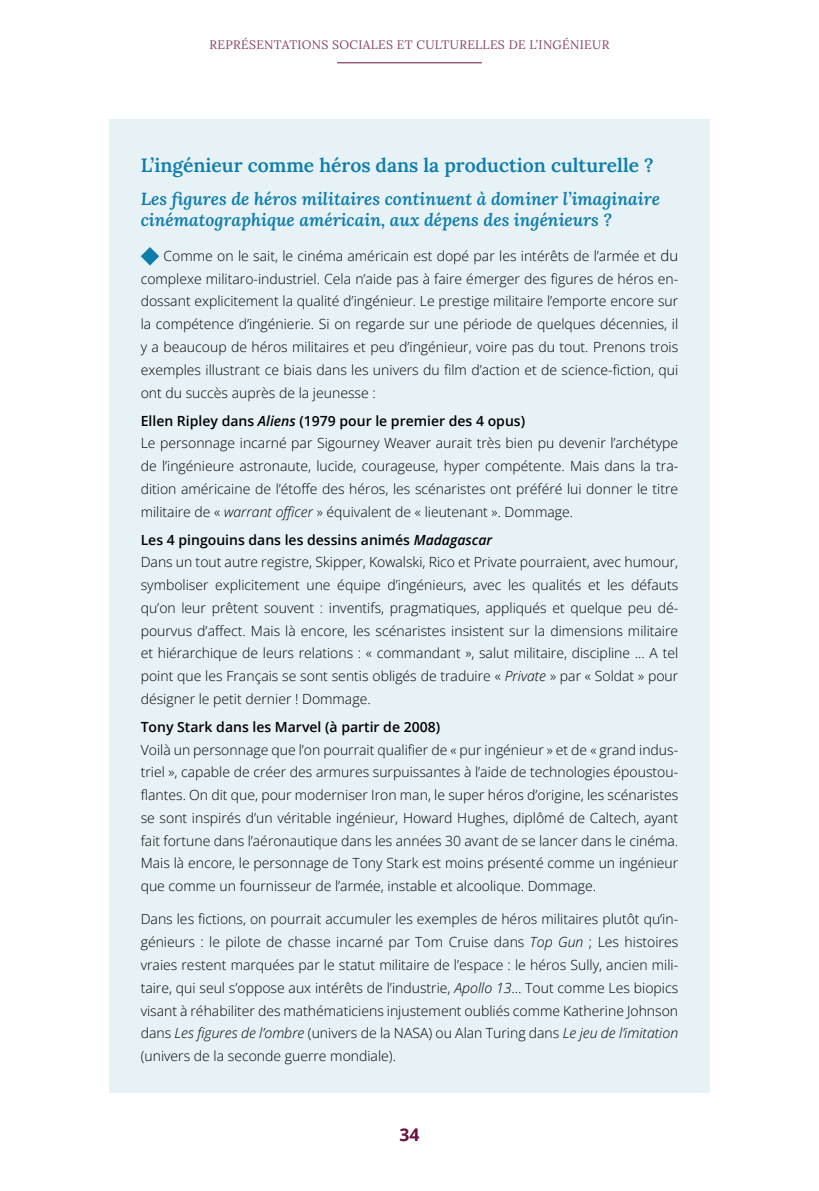
<style>
.page{position:relative;width:819px;height:1191px;background:#fff}
.page>*{position:absolute;margin:0;border:0;box-sizing:border-box;transform-origin:0 0}
.t1{font:600 19.25px "Lora";color:#0e7dab}
.t2{font:italic 600 17.5px/21px "Lora";color:#0e7dab}
.t3{font:700 17.5px "Open Sans";color:#69103e}
.t4{font:300 14px/22.8px "Open Sans";color:#000;text-align:justify}
.t5{font:600 14px "Open Sans";color:#000}
.t6{font:12.25px "Lora";letter-spacing:.025em;color:#874065}
.s1{font-size:14.88px}
.s2{font-weight:600}
.s3{font-weight:600;font-style:italic}
.s4{font-style:italic}
</style>
<div class="page">
<hr style="left:337px;top:62px;width:145px;height:1px;background:#69103e">
<div style="left:109px;top:119px;width:600px;height:973px;background:#e7f2f7"></div>
<svg style="left:141px;top:247px;width:18px;height:18px"></svg>
<p class="t6" style="left:209px;top:35px;width:401px">REPRÉSENTATIONS SOCIALES ET CULTURELLES DE L’INGÉNIEUR</p>
<h1 class="t1" style="left:141px;top:149px;width:514px">L’ingénieur comme héros dans la production culturelle ?</h1>
<p class="t2" style="left:141px;top:187px;width:520px">Les figures de héros militaires continuent à dominer l’imaginaire cinématographique américain, aux dépens des ingénieurs ?</p>
<p class="t4" style="left:141px;top:244px;width:539px;text-indent:23px">Comme on le sait, le cinéma américain est dopé par les intérêts de l’armée et <span class="s1">du </span>complexe militaro-industriel. Cela n’aide pas à faire émerger des figures de héros en&shy;dossant explicitement la qualité d’ingénieur. Le prestige militaire l’emporte encore sur la compétence d’ingénierie. Si on regarde sur une période de quelques décennies, il y a beaucoup de héros militaires et peu d’ingénieur, voire pas du tout. Prenons trois exemples illustrant ce biais dans les univers du film d’action et de science-fiction, qui ont du succès auprès de la jeunesse :</p>
<p class="t4" style="left:141px;top:409px;width:539px;text-align:left"><span class="s2">Ellen Ripley dans</span> <span class="s3">Aliens</span> <span class="s2">(1979 pour le premier des 4 opus)<br></span>Le personnage incarné par Sigourney Weaver aurait très bien pu devenir l’archétype de l’ingénieure astronaute, lucide, courageuse, hyper compétente. Mais dans la tra&shy;dition américaine de l’étoffe des héros, les scénaristes ont préféré lui donner le titre militaire de « <span class="s4">warrant officer</span> » équivalent de « lieutenant ». Dommage.</p>
<p class="t4" style="left:141px;top:528px;width:539px;text-align:left"><span class="s2">Les 4 pingouins dans les dessins animés</span> <span class="s3">Madagascar<br></span>Dans un tout autre registre, Skipper, Kowalski, Rico et Private pourraient, avec humour, symboliser explicitement une équipe d’ingénieurs, avec les qualités et les défauts qu’on leur prêtent souvent : inventifs, pragmatiques, appliqués et quelque peu dé&shy;pourvus d’affect. Mais là encore, les scénaristes insistent sur la dimensions militaire et hiérarchique de leurs relations : « commandant », salut militaire, discipline … A tel point que les Français se sont sentis obligés de traduire « <span class="s4">Private</span> » par « Soldat » pour désigner le petit dernier ! Dommage.</p>
<p class="t5" style="left:141px;top:717px;width:301px">Tony Stark dans les Marvel (à partir de 2008)</p>
<p class="t4" style="left:141px;top:738px;width:539px">Voilà un personnage que l’on pourrait qualifier de « pur ingénieur » et de « grand indus&shy;triel », capable de créer des armures surpuissantes à l’aide de technologies époustou&shy;flantes. On dit que, pour moderniser Iron man, le super héros d’origine, les scénaristes se sont inspirés d’un véritable ingénieur, Howard Hughes, diplômé de Caltech, ayant fait fortune dans l’aéronautique dans les années 30 avant de se lancer dans le cinéma.<br>Mais là encore, le personnage de Tony Stark est moins présenté comme un ingénieur que comme un fournisseur de l’armée, instable et alcoolique. Dommage.</p>
<p class="t4" style="left:141px;top:907px;width:539px">Dans les fictions, on pourrait accumuler les exemples de héros militaires plutôt qu’in&shy;génieurs : le pilote de chasse incarné par Tom Cruise dans <span class="s4">Top Gun</span> ; Les histoires vraies restent marquées par le statut militaire de l’espace : le héros Sully, ancien mili&shy;taire, qui seul s’oppose aux intérêts de l’industrie, <span class="s4">Apollo 13</span>… Tout comme Les biopics visant à réhabiliter des mathématiciens injustement oubliés comme Katherine Johnson dans <span class="s4">Les figures de l’ombre</span> (univers de la NASA) ou Alan Turing dans <span class="s4">Le jeu de l’imitation </span>(univers de la seconde guerre mondiale).</p>
<p class="t3" style="left:399px;top:1122px;width:21px">34</p>
</div>
